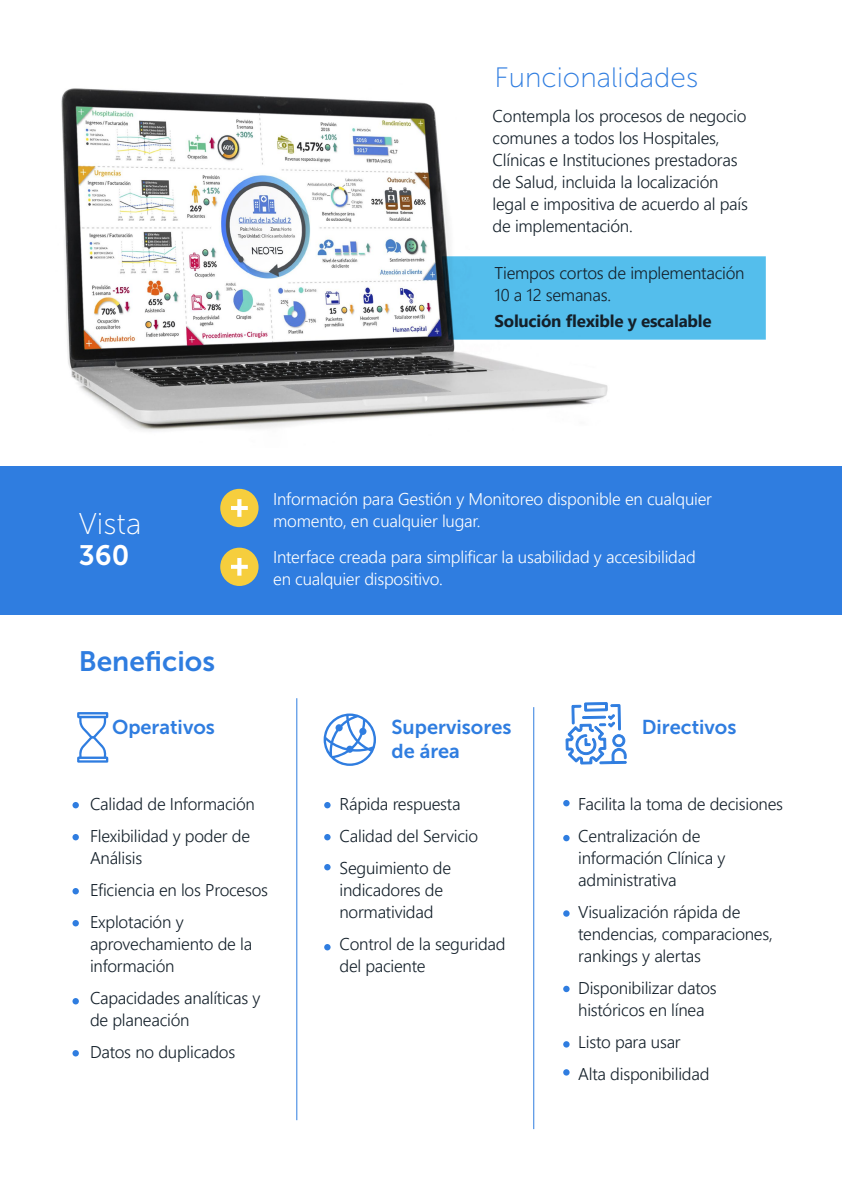
<style>
.page{position:relative;width:842px;height:1191px;background:#fff}
.page>*{position:absolute;margin:0;border:0;box-sizing:border-box;transform-origin:0 0}
.t1{font:30px "Museo Sans 100";color:#fff}
.t2{font:28px "Museo Sans 100";color:#2f7de0}
.t3{font:28px "Museo Sans 700";color:#2f7de0}
.t4{font:28px "Museo Sans 700";color:#fff}
.t5{font:20px "Museo Sans 700";color:#2f7de0}
.t6{font:300 17px/22px "Segoe UI";letter-spacing:-.015em;color:#14202a}
.t7{font:300 17px/22px "Segoe UI";letter-spacing:-.015em;color:#fff}
.t8{font:700 17px "Segoe UI";letter-spacing:-.015em;color:#14202a}
</style>
<div class="page">
<div style="left:609px;top:256px;width:157px;height:84px;background:#54beec"></div>
<img style="left:61px;top:88px;width:548px;height:343px">
<div style="left:0;top:466px;width:842px;height:149px;background:#2f7de0"></div>
<hr style="left:296px;top:698px;width:1px;height:422px;background:#2f7de0">
<hr style="left:533px;top:707px;width:1px;height:422px;background:#2f7de0">
<svg style="left:77px;top:712px;width:31px;height:50px"></svg>
<svg style="left:565px;top:702px;width:62px;height:140px"></svg>
<svg style="left:324px;top:713px;width:52px;height:53px"></svg>
<div style="left:220px;top:489px;width:39px;height:38px;background:#f6ce3d;border-radius:50%"></div>
<svg style="left:231px;top:499px;width:17px;height:18px"></svg>
<div style="left:220px;top:547px;width:39px;height:39px;background:#f6ce3d;border-radius:50%"></div>
<svg style="left:231px;top:558px;width:17px;height:17px"></svg>
<div style="left:72px;top:802px;width:7px;height:6px;background:#2f7de0;border-radius:50%"></div>
<div style="left:324px;top:802px;width:7px;height:6px;background:#2f7de0;border-radius:50%"></div>
<div style="left:563px;top:800px;width:7px;height:6px;background:#2f7de0;border-radius:50%"></div>
<div style="left:563px;top:835px;width:7px;height:6px;background:#2f7de0;border-radius:50%"></div>
<div style="left:563px;top:910px;width:7px;height:6px;background:#2f7de0;border-radius:50%"></div>
<div style="left:563px;top:985px;width:7px;height:7px;background:#2f7de0;border-radius:50%"></div>
<div style="left:563px;top:1041px;width:7px;height:6px;background:#2f7de0;border-radius:50%"></div>
<div style="left:563px;top:1069px;width:7px;height:6px;background:#2f7de0;border-radius:50%"></div>
<div style="left:324px;top:834px;width:7px;height:6px;background:#2f7de0;border-radius:50%"></div>
<div style="left:324px;top:864px;width:7px;height:6px;background:#2f7de0;border-radius:50%"></div>
<div style="left:324px;top:944px;width:7px;height:6px;background:#2f7de0;border-radius:50%"></div>
<div style="left:72px;top:834px;width:7px;height:6px;background:#2f7de0;border-radius:50%"></div>
<div style="left:72px;top:888px;width:7px;height:6px;background:#2f7de0;border-radius:50%"></div>
<div style="left:72px;top:920px;width:7px;height:6px;background:#2f7de0;border-radius:50%"></div>
<div style="left:72px;top:998px;width:7px;height:6px;background:#2f7de0;border-radius:50%"></div>
<div style="left:72px;top:1050px;width:7px;height:6px;background:#2f7de0;border-radius:50%"></div>
<h2 class="t2" style="left:494px;top:62px;width:205px">Funcionalidades</h2>
<p class="t6" style="left:493px;top:104px;width:257px">Contempla los procesos de negocio comunes a todos los Hospitales,<br>Clínicas e Instituciones prestadoras de Salud, incluida la localización legal e impositiva de acuerdo al país de implementación.</p>
<p class="t6" style="left:494px;top:261px;width:252px">Tiempos cortos de implementación<br>10 a 12 semanas.</p>
<p class="t8" style="left:494px;top:305px;width:219px">Solución flexible y escalable</p>
<h1 class="t1" style="left:79px;top:508px;width:64px">Vista</h1>
<h2 class="t4" style="left:79px;top:540px;width:52px">360</h2>
<h2 class="t3" style="left:79px;top:645px;width:138px">Beneficios</h2>
<p class="t5" style="left:112px;top:715px;width:104px">Operativos</p>
<p class="t7" style="left:273px;top:486px;width:440px">Información para Gestión y Monitoreo disponible en cualquier momento, en cualquier lugar.</p>
<p class="t7" style="left:273px;top:544px;width:424px">Interface creada para simplificar la usabilidad y accesibilidad en cualquier dispositivo.</p>
<p class="t5" style="left:391px;top:715px;width:121px">Supervisores</p>
<p class="t5" style="left:642px;top:715px;width:96px">Directivos</p>
<p class="t5" style="left:391px;top:739px;width:70px">de área</p>
<p class="t6" style="left:90px;top:786px;width:166px;line-height:32px">Calidad de Información<br>Flexibilidad y poder de</p>
<p class="t6" style="left:90px;top:840px;width:180px;line-height:32px">Análisis<br>Eficiencia en los Procesos<br>Explotación y</p>
<p class="t6" style="left:90px;top:931px;width:164px">aprovechamiento de la información</p>
<p class="t6" style="left:90px;top:985px;width:172px">Capacidades analíticas y de planeación</p>
<p class="t6" style="left:90px;top:1039px;width:147px">Datos no duplicados</p>
<p class="t6" style="left:339px;top:786px;width:140px;line-height:32px">Rápida respuesta<br>Calidad del Servicio<br>Seguimiento de</p>
<p class="t6" style="left:339px;top:877px;width:105px">indicadores de normatividad</p>
<p class="t6" style="left:339px;top:931px;width:168px">Control de la seguridad del paciente</p>
<p class="t6" style="left:578px;top:786px;width:206px;line-height:32px">Facilita la toma de decisiones<br>Centralización de</p>
<p class="t6" style="left:578px;top:845px;width:149px">información Clínica y administrativa</p>
<p class="t6" style="left:578px;top:899px;width:196px">Visualización rápida de tendencias, comparaciones, rankings y alertas</p>
<p class="t6" style="left:578px;top:975px;width:140px">Disponibilizar datos históricos en línea</p>
<p class="t6" style="left:578px;top:1024px;width:133px;line-height:32px">Listo para usar<br>Alta disponibilidad</p>
</div>
